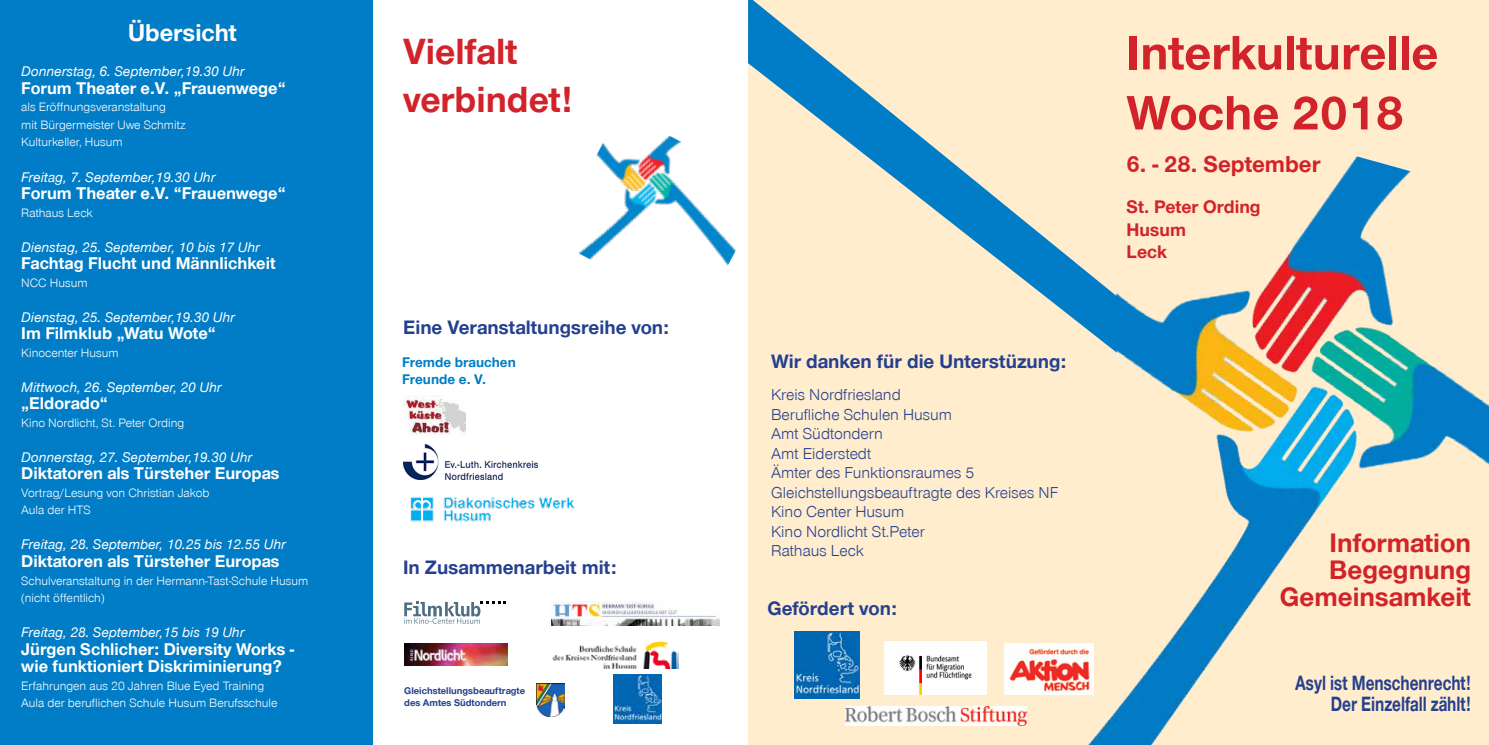
<style>
.page{position:relative;width:1489px;height:745px;background:#fff}
.page>*{position:absolute;margin:0;border:0;box-sizing:border-box;transform-origin:0 0}
.t1{font:700 50px/60px "Nordelbica";color:#d2232a}
.t2{font:700 37.5px/48.5px "Nordelbica";color:#d2232a}
.t3{font:700 27.5px/27.2px "Nordelbica";color:#d2232a;text-align:right}
.t4{font:700 25px "Nordelbica";color:#fff}
.t5{font:700 23.75px "Nordelbica";color:#d2232a}
.t6{font:700 21.25px/21.2px "Nordelbica";color:#25408f;text-align:right;scale:.77 1}
.t7{font:700 20px "Nordelbica";color:#25408f}
.t8{font:700 18.75px/22.5px "Nordelbica";color:#d2232a}
.t9{font:700 17.5px/17.5px "Nordelbica";color:#fff}
.t10{font:16.25px/19.5px "Nordelbica";color:#25408f}
.t11{font:italic 500 14.38px "Nordelbica";color:#fff}
.t12{font:700 14.38px/17.2px "Nordelbica";color:#007dc6}
.t13{font:12.5px/17.5px "Nordelbica";color:#fff}
.t14{font:700 10px/12.5px "Nordelbica";color:#25408f}
</style>
<div class="page">
<div style="left:748px;top:0;width:740px;height:744px;background:#ffedce"></div>
<img style="left:991px;top:156px;width:497px;height:588px">
<div style="left:0;top:0;width:372px;height:744px;background:#007dc6"></div>
<img style="left:410px;top:497px;width:165px;height:25px">
<img style="left:403px;top:444px;width:134px;height:34px">
<img style="left:403px;top:395px;width:62px;height:40px">
<img style="left:794px;top:631px;width:65px;height:66px">
<img style="left:884px;top:641px;width:102px;height:52px">
<img style="left:845px;top:706px;width:180px;height:19px">
<img style="left:1004px;top:642px;width:89px;height:52px">
<img style="left:578px;top:135px;width:158px;height:131px">
<svg style="left:748px;top:0;width:368px;height:352px"></svg>
<svg style="left:404px;top:601px;width:102px;height:22px"></svg>
<img style="left:552px;top:601px;width:167px;height:24px">
<img style="left:404px;top:643px;width:103px;height:22px">
<img style="left:552px;top:641px;width:126px;height:27px">
<img style="left:537px;top:683px;width:28px;height:32px">
<img style="left:613px;top:674px;width:48px;height:49px">
<h3 class="t4" style="left:128px;top:18px;width:110px">Übersicht</h3>
<p class="t11" style="left:21px;top:63px;width:225px">Donnerstag, 6. September,19.30 Uhr</p>
<h3 class="t9" style="left:21px;top:79px;width:266px">Forum Theater e.V. „Frauenwege“</h3>
<p class="t13" style="left:21px;top:99px;width:166px">als Eröffnungsveranstaltung<br>mit Bürgermeister Uwe Schmitz<br>Kulturkeller, Husum</p>
<p class="t11" style="left:21px;top:168px;width:195px">Freitag, 7. September,19.30 Uhr</p>
<h3 class="t9" style="left:21px;top:184px;width:266px">Forum Theater e.V. “Frauenwege“</h3>
<p class="t13" style="left:21px;top:204px;width:73px">Rathaus Leck</p>
<p class="t11" style="left:21px;top:238px;width:240px">Dienstag, 25. September, 10 bis 17 Uhr</p>
<h3 class="t9" style="left:21px;top:254px;width:256px">Fachtag Flucht und Männlichkeit</h3>
<p class="t13" style="left:21px;top:274px;width:68px">NCC Husum</p>
<p class="t11" style="left:21px;top:308px;width:215px">Dienstag, 25. September,19.30 Uhr</p>
<h3 class="t9" style="left:21px;top:324px;width:196px">Im Filmklub „Watu Wote“</h3>
<p class="t13" style="left:21px;top:344px;width:99px">Kinocenter Husum</p>
<p class="t11" style="left:21px;top:378px;width:202px">Mittwoch, 26. September, 20 Uhr</p>
<h3 class="t9" style="left:21px;top:394px;width:88px">„Eldorado“</h3>
<p class="t13" style="left:21px;top:414px;width:165px">Kino Nordlicht, St. Peter Ording</p>
<p class="t11" style="left:21px;top:448px;width:232px">Donnerstag, 27. September,19.30 Uhr</p>
<h3 class="t9" style="left:21px;top:464px;width:260px">Diktatoren als Türsteher Europas</h3>
<p class="t13" style="left:21px;top:484px;width:190px">Vortrag/Lesung von Christian Jakob<br>Aula der HTS</p>
<p class="t11" style="left:21px;top:536px;width:266px">Freitag, 28. September, 10.25 bis 12.55 Uhr</p>
<h3 class="t9" style="left:21px;top:552px;width:260px">Diktatoren als Türsteher Europas</h3>
<p class="t13" style="left:21px;top:571px;width:288px">Schulveranstaltung in der Hermann-Tast-Schule Husum (nicht öffentlich)</p>
<p class="t11" style="left:21px;top:623px;width:224px">Freitag, 28. September,15 bis 19 Uhr</p>
<h3 class="t9" style="left:21px;top:639px;width:274px">Jürgen Schlicher: Diversity Works - wie funktioniert Diskriminierung?</h3>
<p class="t13" style="left:21px;top:676px;width:258px">Erfahrungen aus 20 Jahren Blue Eyed Training<br>Aula der beruflichen Schule Husum Berufsschule</p>
<h2 class="t2" style="left:403px;top:27px;width:171px">Vielfalt verbindet!</h2>
<h3 class="t7" style="left:403px;top:315px;width:267px">Eine Veranstaltungsreihe von:</h3>
<p class="t12" style="left:402px;top:353px;width:115px">Fremde brauchen<br>Freunde e. V.</p>
<h3 class="t7" style="left:403px;top:555px;width:215px">In Zusammenarbeit mit:</h3>
<p class="t14" style="left:404px;top:683px;width:122px">Gleichstellungsbeauftragte des Amtes Südtondern</p>
<h3 class="t7" style="left:771px;top:349px;width:297px">Wir danken für die Unterstüzung:</h3>
<h3 class="t10" style="left:771px;top:385px;width:289px">Kreis Nordfriesland<br>Berufliche Schulen Husum<br>Amt Südtondern<br>Amt Eiderstedt<br>Ämter des Funktionsraumes 5<br>Gleichstellungsbeauftragte des Kreises NF<br>Kino Center Husum<br>Kino Nordlicht St.Peter<br>Rathaus Leck</h3>
<h3 class="t7" style="left:767px;top:596px;width:131px">Gefördert von:</h3>
<h1 class="t1" style="left:1126px;top:22px;width:313px">Interkulturelle<br>Woche 2018</h1>
<h3 class="t5" style="left:1126px;top:150px;width:195px">6. - 28. September</h3>
<h3 class="t8" style="left:1126px;top:195px;width:136px">St. Peter Ording<br>Husum<br>Leck</h3>
<h3 class="t3" style="left:1279px;top:528px;width:193px">Information<br>Begegnung<br>Gemeinsamkeit</h3>
<h3 class="t6" style="left:1294px;top:671px;width:230px">Asyl ist Menschenrecht!<br>Der Einzelfall zählt!</h3>
</div>
